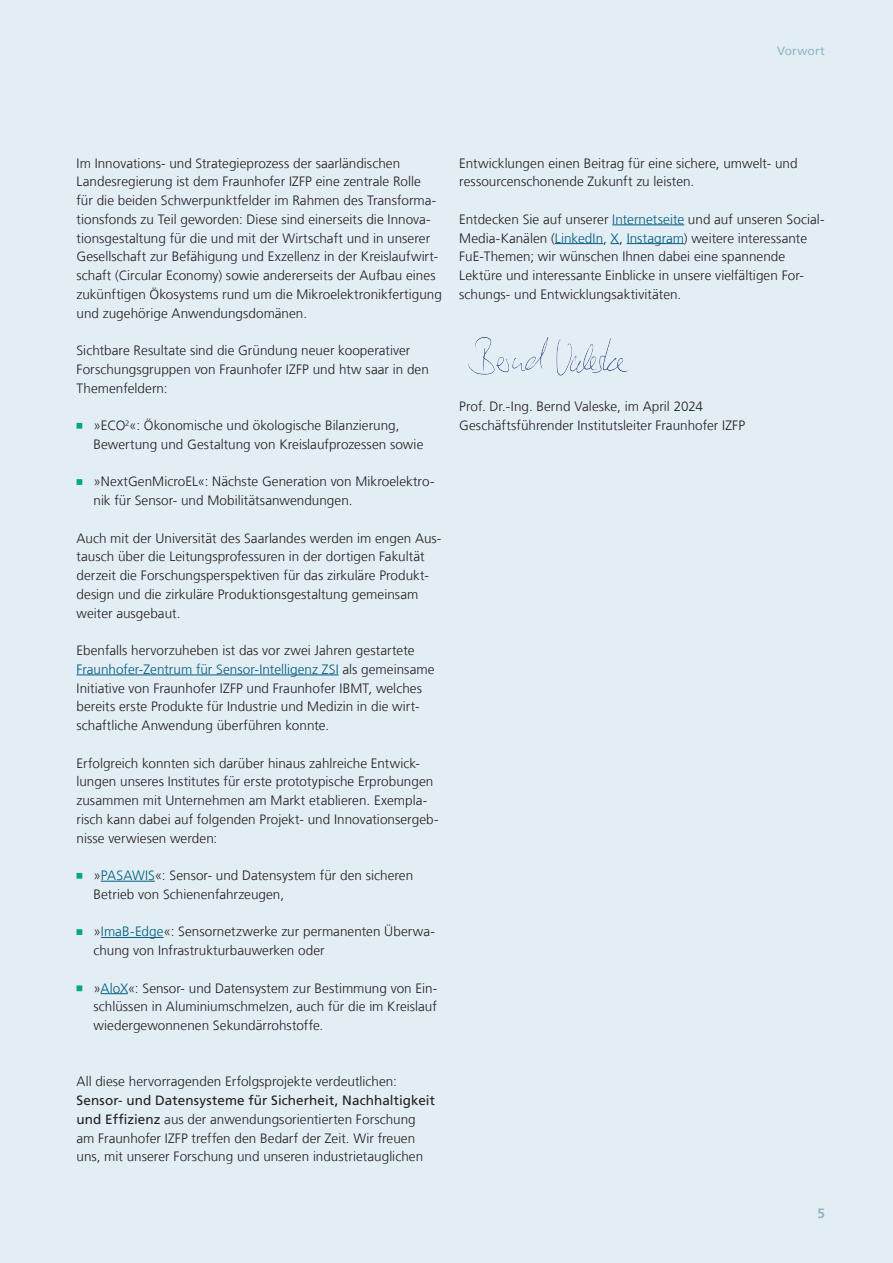
<style>
.page{position:relative;width:893px;height:1263px;background:#e2eef4}
.page>*{position:absolute;margin:0;border:0;box-sizing:border-box;transform-origin:0 0}
.Fliesstext_9_12_5_schwarz{font:300 13.5px/18.8px "Frutiger LT Com";letter-spacing:.005em;color:#231f20}
.Aufzaehlung_9_12_5_schwarz{font:300 13.5px/18.8px "Frutiger LT Com";letter-spacing:.005em;color:#231f20}
.Pagina{font:700 13.5px "Frutiger LT Com";color:#93b3c3}
.Kolumne{font:12px "Frutiger LT Com";letter-spacing:.015em;color:#93b3c3}
.s1{color:#005b7f}
.s2{font-weight:400}
</style>
<div class="page">
<svg style="left:77px;top:423px;width:6px;height:6px"></svg>
<svg style="left:77px;top:479px;width:6px;height:6px"></svg>
<hr style="left:77px;top:674px;width:262px;height:1px;background:#005b7f">
<svg style="left:77px;top:873px;width:6px;height:6px"></svg>
<hr style="left:101px;top:881px;width:54px;height:1px;background:#005b7f">
<svg style="left:77px;top:929px;width:6px;height:6px"></svg>
<hr style="left:101px;top:937px;width:63px;height:1px;background:#005b7f">
<svg style="left:77px;top:985px;width:51px;height:9px"></svg>
<hr style="left:612px;top:224px;width:72px;height:1px;background:#005b7f">
<hr style="left:555px;top:243px;width:48px;height:1px;background:#005b7f">
<hr style="left:627px;top:243px;width:57px;height:1px;background:#005b7f">
<img style="left:468px;top:337px;width:161px;height:39px">
<p class="Kolumne" style="left:777px;top:44px;width:49px">Vorwort</p>
<p class="Fliesstext_9_12_5_schwarz" style="left:77px;top:154px;width:367px">Im Innovations- und Strategieprozess der saarländischen Landesregierung ist dem Fraunhofer IZFP eine zentrale Rolle<br>für die beiden Schwerpunktfelder im Rahmen des Transforma&shy;tionsfonds zu Teil geworden: Diese sind einerseits die Innova&shy;tionsgestaltung für die und mit der Wirtschaft und in unserer Gesellschaft zur Befähigung und Exzellenz in der Kreislaufwirt&shy;schaft (Circular Economy) sowie andererseits der Aufbau eines zukünftigen Ökosystems rund um die Mikroelektronikfertigung und zugehörige Anwendungsdomänen.</p>
<p class="Fliesstext_9_12_5_schwarz" style="left:77px;top:341px;width:354px">Sichtbare Resultate sind die Gründung neuer kooperativer<br>Forschungsgruppen von Fraunhofer IZFP und htw saar in den<br>Themenfeldern:</p>
<p class="Aufzaehlung_9_12_5_schwarz" style="left:94px;top:416px;width:331px">»ECO<sup>2</sup>«: Ökonomische und ökologische Bilanzierung,<br>Bewertung und Gestaltung von Kreislaufprozessen sowie</p>
<p class="Aufzaehlung_9_12_5_schwarz" style="left:94px;top:472px;width:343px">»NextGenMicroEL«: Nächste Generation von Mikroelektro&shy;nik für Sensor- und Mobilitätsanwendungen.</p>
<p class="Fliesstext_9_12_5_schwarz" style="left:77px;top:529px;width:366px">Auch mit der Universität des Saarlandes werden im engen Aus&shy;tausch über die Leitungsprofessuren in der dortigen Fakultät derzeit die Forschungsperspektiven für das zirkuläre Produkt&shy;design und die zirkuläre Produktionsgestaltung gemeinsam weiter ausgebaut.</p>
<p class="Fliesstext_9_12_5_schwarz" style="left:77px;top:641px;width:359px">Ebenfalls hervorzuheben ist das vor zwei Jahren gestartete <span class="s1">Fraunhofer-Zentrum für Sensor-Intelligenz ZSI</span> als gemeinsame Initiative von Fraunhofer IZFP und Fraunhofer IBMT, welches bereits erste Produkte für Industrie und Medizin in die wirt&shy;schaftliche Anwendung überführen konnte.</p>
<p class="Fliesstext_9_12_5_schwarz" style="left:77px;top:754px;width:364px">Erfolgreich konnten sich darüber hinaus zahlreiche Entwick&shy;lungen unseres Institutes für erste prototypische Erprobungen zusammen mit Unternehmen am Markt etablieren. Exempla&shy;risch kann dabei auf folgenden Projekt- und Innovationsergeb&shy;nisse verwiesen werden:</p>
<p class="Aufzaehlung_9_12_5_schwarz" style="left:94px;top:866px;width:321px">»<span class="s1">PASAWIS</span>«: Sensor- und Datensystem für den sicheren<br>Betrieb von Schienenfahrzeugen,</p>
<p class="Aufzaehlung_9_12_5_schwarz" style="left:94px;top:922px;width:343px">»<span class="s1">ImaB-Edge</span>«: Sensornetzwerke zur permanenten Überwa&shy;chung von Infrastrukturbauwerken oder</p>
<p class="Aufzaehlung_9_12_5_schwarz" style="left:94px;top:979px;width:345px;text-align:justify">»<span class="s1">AloX</span>«: Sensor- und Datensystem zur Bestimmung von Ein&shy;schlüssen in Aluminiumschmelzen, auch für die im Kreislauf wiedergewonnenen Sekundärrohstoffe.</p>
<p class="Fliesstext_9_12_5_schwarz" style="left:77px;top:1072px;width:360px">All diese hervorragenden Erfolgsprojekte verdeutlichen:<br><span class="s2">Sensor- und Datensysteme für Sicherheit, Nachhaltigkeit und Effizienz</span> aus der anwendungsorientierten Forschung am Fraunhofer IZFP treffen den Bedarf der Zeit. Wir freuen uns, mit unserer Forschung und unseren industrietauglichen</p>
<p class="Fliesstext_9_12_5_schwarz" style="left:459px;top:154px;width:340px">Entwicklungen einen Beitrag für eine sichere, umwelt- und ressourcenschonende Zukunft zu leisten.</p>
<p class="Fliesstext_9_12_5_schwarz" style="left:459px;top:210px;width:367px">Entdecken Sie auf unserer <span class="s1">Internetseite</span> und auf unseren Social-Media-Kanälen (<span class="s1">LinkedIn</span>, <span class="s1">X</span>, <span class="s1">Instagram</span>) weitere interessante FuE-Themen; wir wünschen Ihnen dabei eine spannende Lektüre und interessante Einblicke in unsere vielfältigen For&shy;schungs- und Entwicklungsaktivitäten.</p>
<p class="Fliesstext_9_12_5_schwarz" style="left:459px;top:397px;width:287px">Prof. Dr.-Ing. Bernd Valeske, im April 2024<br>Geschäftsführender Institutsleiter Fraunhofer IZFP</p>
<p class="Pagina" style="left:817px;top:1205px;width:9px">5</p>
</div>
